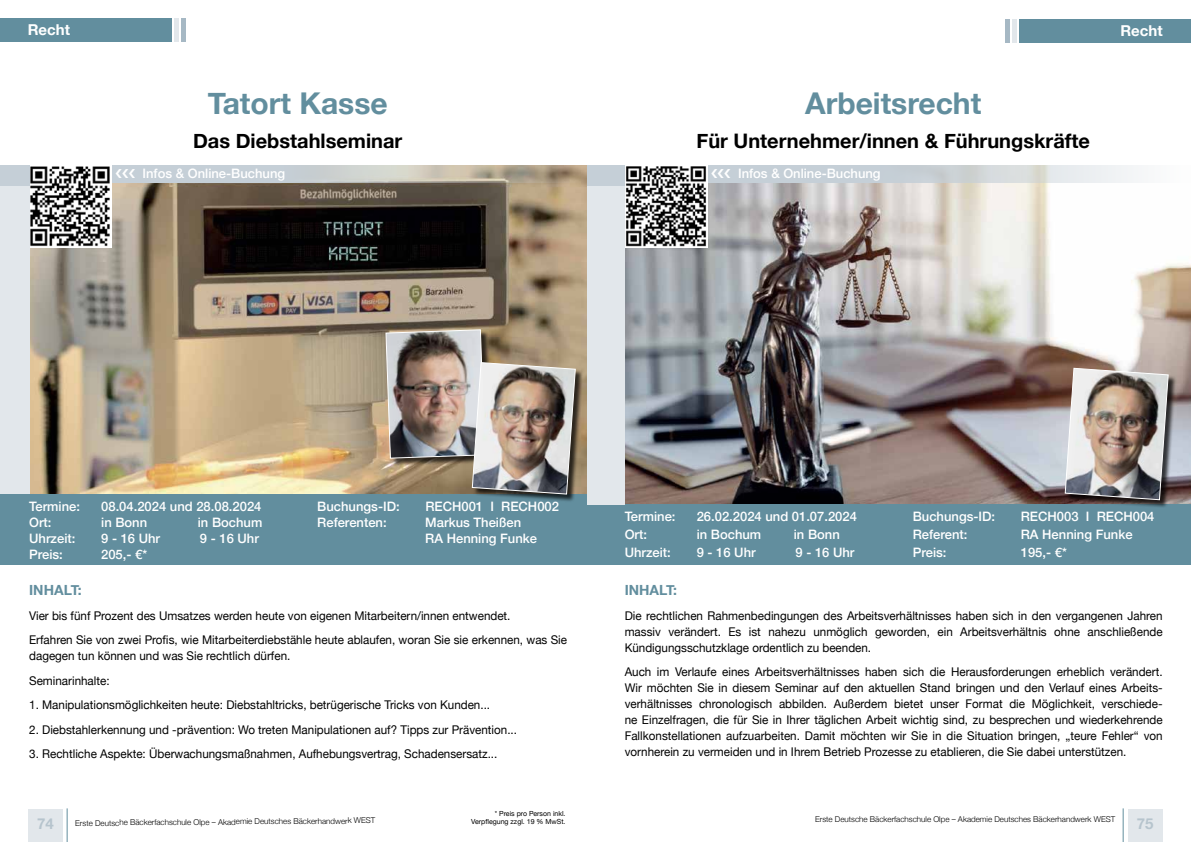
<style>
.page{position:relative;width:1191px;height:842px;background:#fff}
.page>*{position:absolute;margin:0;border:0;box-sizing:border-box;transform-origin:0 0}
.t1{font:700 30px "Helvetica Neue";color:#628e9e}
.t2{font:700 20px "Helvetica Neue";color:#000}
.t3{font:700 15px "Helvetica Neue";color:#fff}
.t4{font:700 15px "Helvetica Neue";color:#b6c4cd}
.t5{font:700 14px "Helvetica Neue";color:#628e9e}
.t6{font:500 13px "Helvetica Neue";color:#fff}
.t7{font:12px/16px "Helvetica Neue";color:#000}
.t8{font:300 8px "Helvetica Neue";color:#000}
.t9{font:7px/8px "Helvetica Neue";color:#000;text-align:right}
</style>
<div class="page">
<div style="left:1019px;top:20px;width:172px;height:23px;background:#628e9e"></div>
<div style="left:1012px;top:20px;width:5px;height:23px;background:#e2e7eb"></div>
<div style="left:1005px;top:20px;width:5px;height:23px;background:#a6b8c4"></div>
<div style="left:0;top:19px;width:172px;height:23px;background:#628e9e"></div>
<div style="left:174px;top:19px;width:5px;height:23px;background:#e2e7eb"></div>
<hr style="left:181px;top:19px;width:4px;height:23px;background:#a6b8c4">
<div style="left:1128px;top:808px;width:34px;height:34px;background:#e2e7eb"></div>
<div style="left:28px;top:808px;width:35px;height:34px;background:#e2e7eb"></div>
<hr style="left:67px;top:808px;width:1px;height:34px;background:#628e9e">
<hr style="left:1122px;top:808px;width:1px;height:34px;background:#628e9e">
<img style="left:29px;top:182px;width:558px;height:312px">
<div style="left:0;top:494px;width:595px;height:71px;background:#628e9e"></div>
<div style="left:112px;top:165px;width:167px;height:17px;background:#c5cfd7"></div>
<svg style="left:279px;top:165px;width:308px;height:17px;background:#c0bbae"></svg>
<img style="left:29px;top:165px;width:83px;height:83px">
<div style="left:0;top:186px;width:29px;height:308px;background:#e2e7eb"></div>
<div style="left:0;top:165px;width:29px;height:21px;background:#c5cfd7"></div>
<img style="left:625px;top:182px;width:566px;height:323px">
<div style="left:595px;top:505px;width:596px;height:60px;background:#628e9e"></div>
<div style="left:707px;top:165px;width:168px;height:17px;background:#c5cfd7"></div>
<svg style="left:875px;top:165px;width:263px;height:17px;background:#d8dddf"></svg>
<img style="left:625px;top:166px;width:82px;height:82px">
<div style="left:587px;top:186px;width:38px;height:318px;background:#e2e7eb"></div>
<div style="left:587px;top:165px;width:38px;height:21px;background:#c5cfd7"></div>
<div style="left:473px;top:364px;width:111px;height:138px;background:#000;opacity:.75"></div>
<img style="left:385px;top:329px;width:191px;height:166px">
<div style="left:1066px;top:369px;width:110px;height:139px;background:#000;opacity:.75"></div>
<img style="left:1064px;top:368px;width:104px;height:132px">
<p class="t3" style="left:28px;top:18px;width:44px">Recht</p>
<h1 class="t1" style="left:208px;top:80px;width:181px">Tatort Kasse</h1>
<h2 class="t2" style="left:193px;top:125px;width:211px">Das Diebstahlseminar</h2>
<p class="t6" style="left:143px;top:163px;width:144px">Infos &amp; Online-Buchung</p>
<h1 class="t1" style="left:805px;top:80px;width:178px">Arbeitsrecht</h1>
<h2 class="t2" style="left:696px;top:125px;width:395px">Für Unternehmer/innen &amp; Führungskräfte</h2>
<p class="t6" style="left:738px;top:163px;width:144px">Infos &amp; Online-Buchung</p>
<p class="t3" style="left:1120px;top:19px;width:44px">Recht</p>
<p class="t6" style="left:29px;top:495px;width:52px">Termine:</p>
<p class="t6" style="left:101px;top:495px;width:162px">08.04.2024 und 28.08.2024</p>
<p class="t6" style="left:317px;top:495px;width:84px">Buchungs-ID:</p>
<p class="t6" style="left:425px;top:495px;width:135px">RECH001 I RECH002</p>
<p class="t6" style="left:29px;top:511px;width:24px">Ort:</p>
<p class="t6" style="left:101px;top:511px;width:47px">in Bonn</p>
<p class="t6" style="left:198px;top:511px;width:66px">in Bochum</p>
<p class="t6" style="left:317px;top:511px;width:71px">Referenten:</p>
<p class="t6" style="left:425px;top:511px;width:97px">Markus Theißen</p>
<p class="t6" style="left:29px;top:527px;width:48px">Uhrzeit:</p>
<p class="t6" style="left:101px;top:527px;width:61px">9 - 16 Uhr</p>
<p class="t6" style="left:200px;top:527px;width:61px">9 - 16 Uhr</p>
<p class="t6" style="left:425px;top:527px;width:113px">RA Henning Funke</p>
<p class="t6" style="left:29px;top:543px;width:35px">Preis:</p>
<p class="t6" style="left:101px;top:543px;width:48px">205,- €*</p>
<p class="t5" style="left:29px;top:579px;width:54px">INHALT:</p>
<p class="t7" style="left:29px;top:604px;width:539px;line-height:24.5px">Vier bis fünf Prozent des Umsatzes werden heute von eigenen Mitarbeitern/innen entwendet.<br>Erfahren Sie von zwei Profis, wie Mitarbeiterdiebstähle heute ablaufen, woran Sie sie erkennen, was Sie</p>
<p class="t7" style="left:29px;top:644px;width:263px;line-height:24.5px">dagegen tun können und was Sie rechtlich dürfen.<br>Seminarinhalte:</p>
<p class="t7" style="left:29px;top:698px;width:462px">1. Manipulationsmöglichkeiten heute: Diebstahltricks, betrügerische Tricks von Kunden...</p>
<p class="t7" style="left:29px;top:722px;width:489px">2. Diebstahlerkennung und -prävention: Wo treten Manipulationen auf? Tipps zur Prävention...</p>
<p class="t7" style="left:29px;top:747px;width:470px">3. Rechtliche Aspekte: Überwachungsmaßnahmen, Aufhebungsvertrag, Schadensersatz...</p>
<p class="t6" style="left:624px;top:506px;width:52px">Termine:</p>
<p class="t6" style="left:696px;top:506px;width:162px">26.02.2024 und 01.07.2024</p>
<p class="t6" style="left:912px;top:506px;width:84px">Buchungs-ID:</p>
<p class="t6" style="left:1020px;top:506px;width:135px">RECH003 I RECH004</p>
<p class="t6" style="left:624px;top:524px;width:24px">Ort:</p>
<p class="t6" style="left:696px;top:524px;width:66px">in Bochum</p>
<p class="t6" style="left:794px;top:524px;width:47px">in Bonn</p>
<p class="t6" style="left:912px;top:524px;width:56px">Referent:</p>
<p class="t6" style="left:1020px;top:524px;width:113px">RA Henning Funke</p>
<p class="t6" style="left:624px;top:542px;width:48px">Uhrzeit:</p>
<p class="t6" style="left:696px;top:542px;width:61px">9 - 16 Uhr</p>
<p class="t6" style="left:795px;top:542px;width:61px">9 - 16 Uhr</p>
<p class="t6" style="left:912px;top:542px;width:35px">Preis:</p>
<p class="t6" style="left:1020px;top:542px;width:48px">195,- €*</p>
<p class="t5" style="left:624px;top:579px;width:54px">INHALT:</p>
<p class="t7" style="left:624px;top:608px;width:539px;text-align:justify">Die rechtlichen Rahmenbedingungen des Arbeitsverhältnisses haben sich in den vergangenen Jahren massiv verändert. Es ist nahezu unmöglich geworden, ein Arbeitsverhältnis ohne anschließende Kündigungsschutzklage ordentlich zu beenden.</p>
<p class="t7" style="left:624px;top:665px;width:539px;text-align:justify">Auch im Verlaufe eines Arbeitsverhältnisses haben sich die Herausforderungen erheblich verändert.<br>Wir möchten Sie in diesem Seminar auf den aktuellen Stand bringen und den Verlauf eines Arbeits&shy;verhältnisses chronologisch abbilden. Außerdem bietet unser Format die Möglichkeit, verschiede&shy;ne Einzelfragen, die für Sie in Ihrer täglichen Arbeit wichtig sind, zu besprechen und wiederkehrende Fallkonstellationen aufzuarbeiten. Damit möchten wir Sie in die Situation bringen, „teure Fehler“ von vornherein zu vermeiden und in Ihrem Betrieb Prozesse zu etablieren, die Sie dabei unterstützen.</p>
<p class="t9" style="left:471px;top:810px;width:96px">* Preis pro Person inkl.<br>Verpflegung zzgl. 19 % MwSt.</p>
<p class="t8" style="left:815px;top:812px;width:302px">Erste Deutsche Bäckerfachschule Olpe – Akademie Deutsches Bäckerhandwerk WEST</p>
<p class="t4" style="left:37px;top:812px;width:18px">74</p>
<p class="t8" style="left:75px;top:815px;width:302px">Erste Deutsche Bäckerfachschule Olpe – Akademie Deutsches Bäckerhandwerk WEST</p>
<p class="t4" style="left:1136px;top:812px;width:18px">75</p>
</div>
